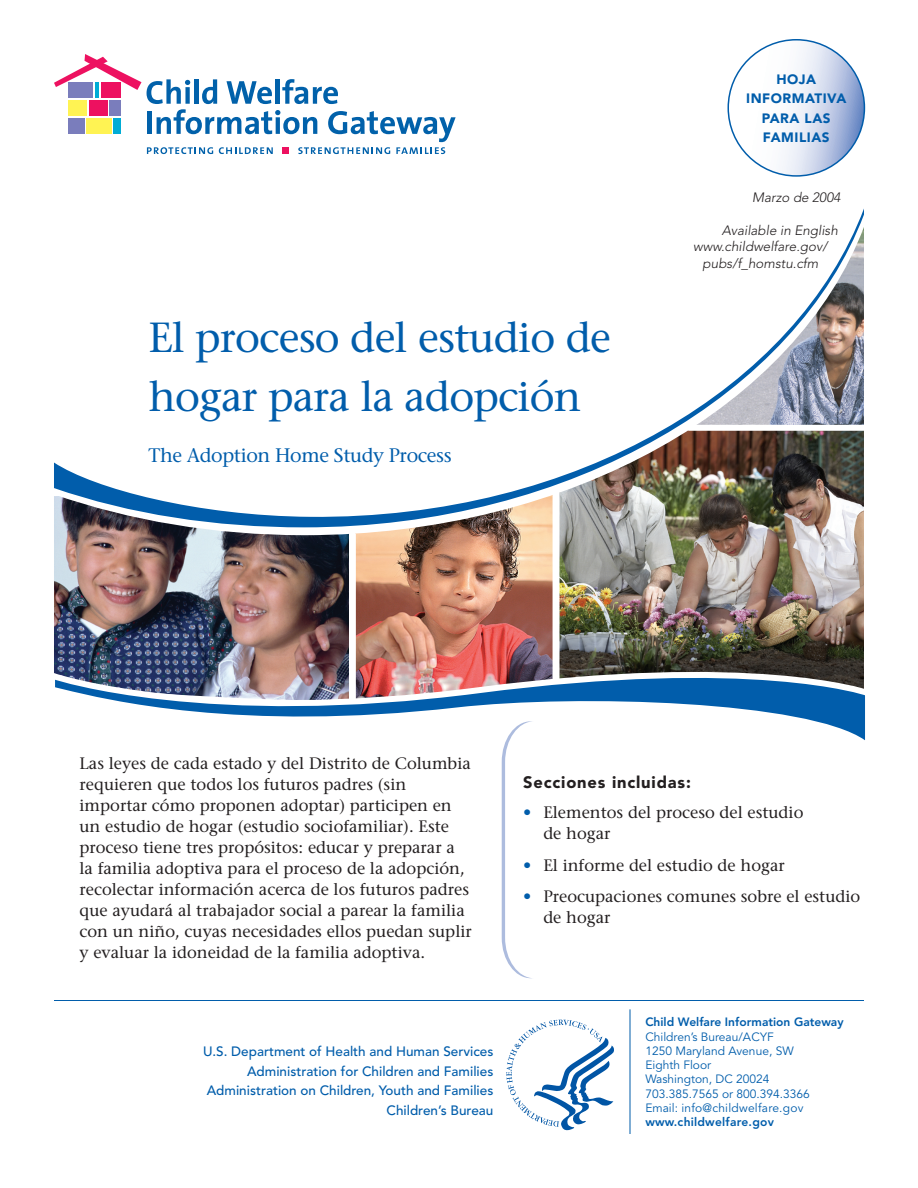
<style>
.page{position:relative;width:918px;height:1188px;background:#fff}
.page>*{position:absolute;margin:0;border:0;box-sizing:border-box;transform-origin:0 0}
.Cover_header{font:42px/58.5px "Stone Serif";letter-spacing:-.02em;color:#015dab}
.Cover_header_English{font:19.5px "Stone Serif";letter-spacing:-.02em;color:#015dab}
.Body_copy{font:16.5px/21px "Stone Serif";color:#231f20}
.Bullet_list{font:16.5px/21px "Stone Serif";color:#231f20}
.Cover_header-2{font:900 16.5px "Avenir";letter-spacing:.05em;color:#231f20}
.t1{font:16.5px/31.8px "Stone Serif";color:#015dab}
.t2{font:500 13.5px/19.5px "Avenir";color:#015dab;text-align:right}
.Cover_header-3{font:italic 300 13.5px/16.5px "Avenir";color:#231f20;text-align:center}
.t3{font:900 13.5px/19.5px "Avenir";letter-spacing:.04em;color:#015dab;text-align:center}
.t4{font:12px "Avenir";color:#015dab}
.t5{font:800 12px "Avenir";color:#015dab}
.t6{font:12px "Avenir";letter-spacing:.02em;color:#015dab}
.t7{font:800 12px "Avenir";letter-spacing:.02em;color:#015dab}
</style>
<div class="page">
<svg style="left:727px;top:39px;width:139px;height:138px"></svg>
<div style="left:68px;top:118px;width:16px;height:15px;background:#7a7dbc"></div>
<div style="left:68px;top:100px;width:19px;height:16px;background:#fff353"></div>
<div style="left:113px;top:118px;width:8px;height:15px;background:#00acd5"></div>
<div style="left:110px;top:100px;width:11px;height:16px;background:#7a7dbc"></div>
<hr style="left:95px;top:82px;width:4px;height:16px;background:#00acd5">
<div style="left:101px;top:82px;width:20px;height:16px;background:#ed1160"></div>
<div style="left:68px;top:82px;width:25px;height:16px;background:#7a7dbc"></div>
<div style="left:90px;top:100px;width:18px;height:16px;background:#ed1160"></div>
<div style="left:86px;top:118px;width:25px;height:15px;background:#fff353"></div>
<svg style="left:54px;top:54px;width:87px;height:36px"></svg>
<svg style="left:147px;top:79px;width:309px;height:75px"></svg>
<div style="left:282px;top:147px;width:7px;height:7px;background:#ed1160"></div>
<svg style="left:502px;top:758px;width:28px;height:220px"></svg>
<svg style="left:506px;top:1020px;width:108px;height:110px"></svg>
<hr style="left:630px;top:1009px;width:1px;height:125px;background:#015dab">
<hr style="left:54px;top:1000px;width:810px;height:1px;background:#015dab">
<img style="left:562px;top:527px;width:302px;height:128px">
<img style="left:54px;top:527px;width:293px;height:128px">
<img style="left:347px;top:527px;width:215px;height:128px">
<img style="left:54px;top:655px;width:811px;height:103px">
<svg style="left:54px;top:208px;width:810px;height:319px"></svg>
<p class="t3" style="left:746px;top:69px;width:102px">HOJA<br>INFORMATIVA<br>PARA LAS<br>FAMILIAS</p>
<p class="Cover_header-3" style="left:752px;top:190px;width:90px">Marzo de 2004</p>
<p class="Cover_header" style="left:148px;top:309px;width:464px">El proceso del estudio de hogar para la adopción</p>
<p class="Cover_header_English" style="left:148px;top:444px;width:305px">The Adoption Home Study Process</p>
<p class="Cover_header-3" style="left:722px;top:222px;width:118px">Available in English</p>
<p class="Cover_header-3" style="left:693px;top:238px;width:136px">www.childwelfare.gov/ pubs/f_homstu.cfm</p>
<p class="Body_copy" style="left:80px;top:752px;width:394px">Las leyes de cada estado y del Distrito de Columbia requieren que todos los futuros padres (sin importar cómo proponen adoptar) participen en un estudio de hogar (estudio sociofamiliar). Este proceso tiene tres propósitos: educar y preparar a la familia adoptiva para el proceso de la adopción, recolectar información acerca de los futuros padres que ayudará al trabajador social a parear la familia con un niño, cuyas necesidades ellos puedan suplir y evaluar la idoneidad de la familia adoptiva.</p>
<p class="t2" style="left:203px;top:1042px;width:292px">U.S. Department of Health and Human Services Administration for Children and Families Administration on Children, Youth and Families Children’s Bureau</p>
<p class="Cover_header-2" style="left:523px;top:772px;width:169px">SECCIONES INCLUIDAS:</p>
<p class="Bullet_list" style="left:543px;top:802px;width:262px">Elementos del proceso del estudio de hogar</p>
<p class="Bullet_list" style="left:543px;top:854px;width:243px">El informe del estudio de hogar</p>
<p class="Bullet_list" style="left:543px;top:886px;width:318px">Preocupaciones comunes sobre el estudio de hogar</p>
<p class="t1" style="left:523px;top:796px;width:10px">•</p>
<p class="t1" style="left:523px;top:849px;width:10px">• •</p>
<p class="t5" style="left:645px;top:1015px;width:200px">Child Welfare Information Gateway</p>
<p class="t4" style="left:645px;top:1030px;width:130px">Children’s Bureau/ACYF</p>
<p class="t4" style="left:645px;top:1044px;width:150px">1250 Maryland Avenue, SW</p>
<p class="t4" style="left:645px;top:1058px;width:67px">Eighth Floor</p>
<p class="t4" style="left:645px;top:1072px;width:126px">Washington, DC 20024</p>
<p class="t4" style="left:645px;top:1087px;width:166px">703.385.7565 or 800.394.3366</p>
<p class="t6" style="left:645px;top:1101px;width:160px">Email: info@childwelfare.gov</p>
<p class="t7" style="left:645px;top:1115px;width:130px">www.childwelfare.gov</p>
</div>
